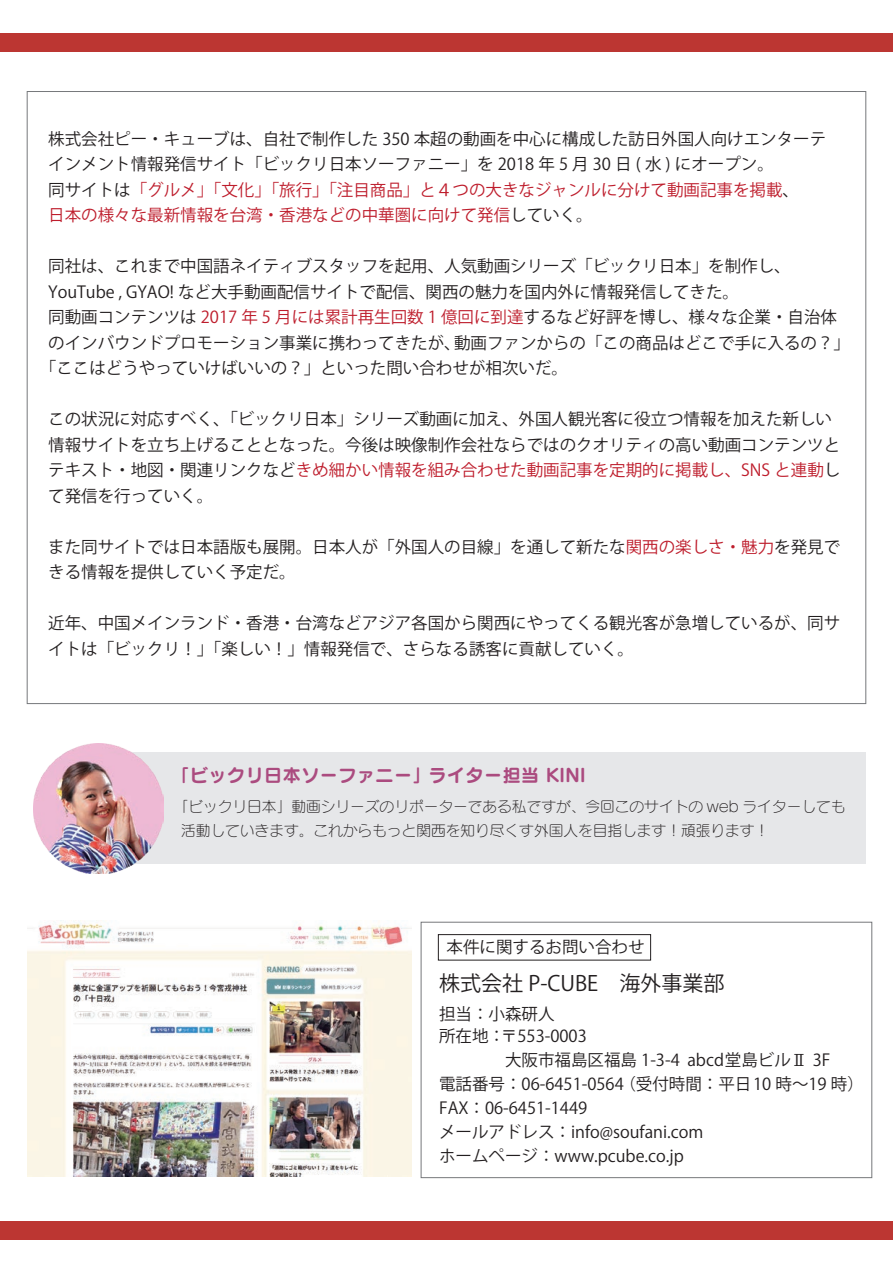
<style>
.page{position:relative;width:893px;height:1263px;background:#fff}
.page>*{position:absolute;margin:0;border:0;box-sizing:border-box;transform-origin:0 0}
.t1{font:21px "Koz Go Pr 6 N";color:#231f20}
.t2{font:18px "Seurat Pro N B";letter-spacing:.03em;color:#ab4b7f}
.t3{font:16.5px/25.5px "Koz Go Pr 6 N";color:#231f20}
.t4{font:14.7px/24px "Seurat Pro N L";color:#231f20}
.s1{color:#be1d2c}
.s2{font-family:"Gothic BBB Pr 6 N";font-weight:500}
</style>
<div class="page">
<div style="left:105px;top:752px;width:761px;height:112px;background:#e6e7e9"></div>
<div style="left:421px;top:922px;width:451px;height:256px;border:1px solid #76787b"></div>
<div style="left:0;top:33px;width:893px;height:19px;background:#bc3632"></div>
<div style="left:0;top:1221px;width:893px;height:19px;background:#bc3632"></div>
<img style="left:27px;top:922px;width:384px;height:254px">
<div style="left:438px;top:934px;width:213px;height:26px;border:1px solid #231f20"></div>
<img style="left:33px;top:743px;width:130px;height:130px">
<p class="t3" style="left:48px;top:126px;width:780px">株式会社ピー・キューブは、自社で制作した 350 本超の動画を中心に構成した訪日外国人向けエンターテインメント情報発信サイト「ビックリ日本ソーファニー」を 2018 年 5 月 30 日 ( 水 ) にオープン。<br>同サイトは<span class="s1">「グルメ」「文化」「旅行」「注目商品」と４つの大きなジャンルに分けて動画記事を掲載</span>、<br><span class="s1">日本の様々な最新情報を台湾・香港などの中華圏に向けて発信</span>していく。</p>
<p class="t3" style="left:48px;top:254px;width:744px">同社は、これまで中国語ネイティブスタッフを起用、人気動画シリーズ「ビックリ日本」を制作し、</p>
<p class="t3" style="left:48px;top:279px;width:692px">YouTube , GYAO! など大手動画配信サイトで配信、関西の魅力を国内外に情報発信してきた。</p>
<p class="t3" style="left:48px;top:305px;width:790px">同動画コンテンツは <span class="s1">2017 年 5 月には累計再生回数 1 億回に到達</span>するなど好評を博し、様々な企業・自治体</p>
<p class="t3" style="left:48px;top:330px;width:803px">のインバウンドプロモーション事業に携わってきたが、動画ファンからの「この商品はどこで手に入るの？」</p>
<p class="t3" style="left:40px;top:356px;width:529px">「ここはどうやっていけばいいの？」といった問い合わせが相次いだ。</p>
<p class="t3" style="left:48px;top:407px;width:794px">この状況に対応すべく、「ビックリ日本」シリーズ動画に加え、外国人観光客に役立つ情報を加えた新しい情報サイトを立ち上げることとなった。今後は映像制作会社ならではのクオリティの高い動画コンテンツとテキスト・地図・関連リンクなど<span class="s1">きめ細かい情報を組み合わせた動画記事を定期的に掲載し、SNS と連動</span>して発信を行っていく。</p>
<p class="t3" style="left:48px;top:534px;width:794px">また同サイトでは日本語版も展開。日本人が「外国人の目線」を通して新たな<span class="s1">関西の楽しさ・魅力</span>を発見できる情報を提供していく予定だ。</p>
<p class="t3" style="left:48px;top:611px;width:794px">近年、中国メインランド・香港・台湾などアジア各国から関西にやってくる観光客が急増しているが、同サイトは「ビックリ！」「楽しい！」情報発信で、さらなる誘客に貢献していく。</p>
<p class="t2" style="left:172px;top:763px;width:416px">「ビックリ日本ソーファニー」ライター担当 KINI</p>
<p class="t4" style="left:181px;top:794px;width:666px;text-indent:-7px">「ビックリ日本」動画シリーズのリポーターである私ですが、今回このサイトの web ライターしても活動していきます。これからもっと関西を知り尽くす外国人を目指します！頑張ります！</p>
<p class="t3" style="left:447px;top:935px;width:199px">本件に関するお問い合わせ</p>
<p class="t1" style="left:439px;top:971px;width:287px">株式会社 P-CUBE　海外事業部</p>
<p class="t3" style="left:439px;top:1003px;width:166px;line-height:22.5px">担当：小森研人<br>所在地：〒553-0003　</p>
<p class="t3" style="left:439px;top:1049px;width:426px;line-height:24px">　　　　大阪市福島区福島 1-3-4 abcd堂島ビル<span class="s2">Ⅱ</span> 3F<br>電話番号：06-6451-0564 （受付時間：平日10 時～19 時）<br>FAX：06-6451-1449<br>メールアドレス：info@soufani.com<br>ホームページ：www.pcube.co.jp</p>
</div>
